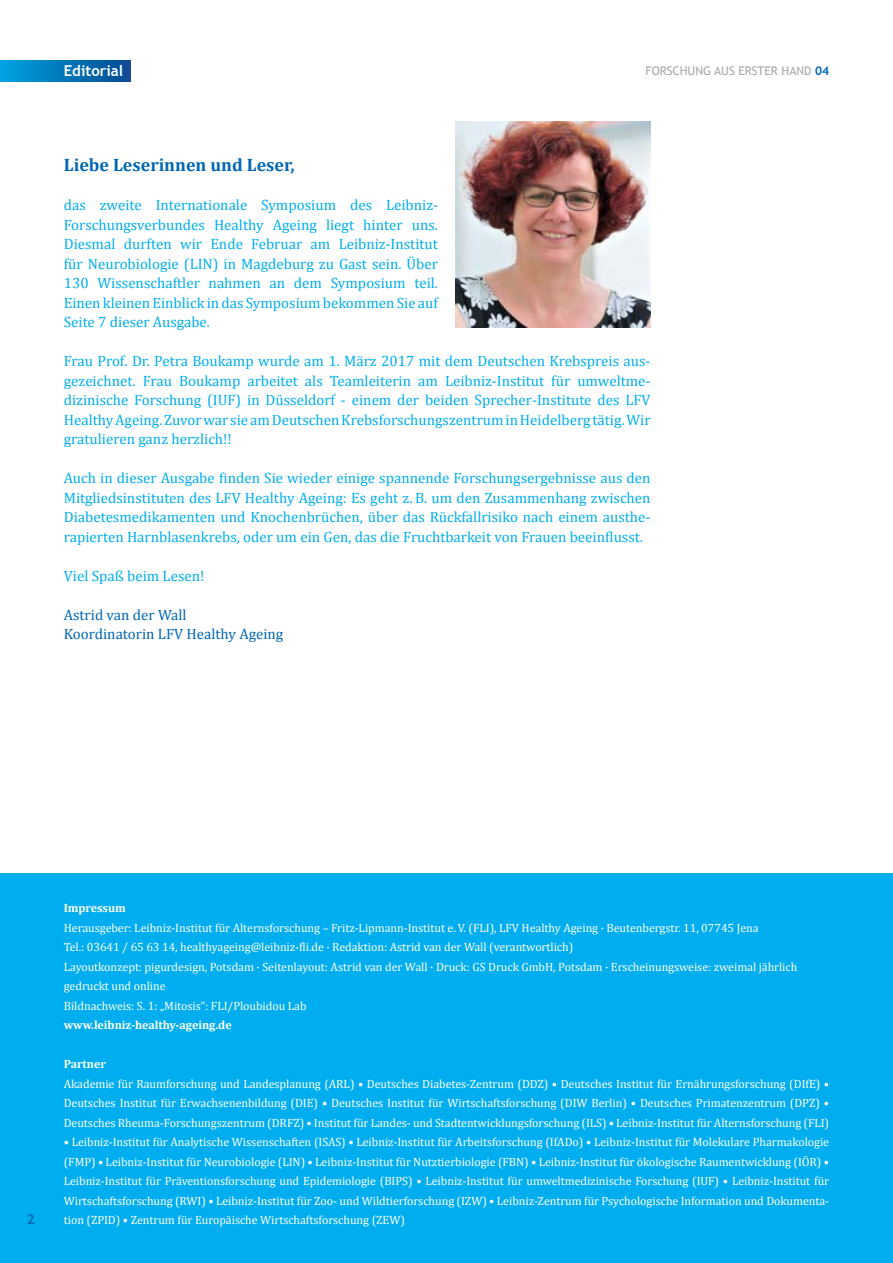
<style>
.page{position:relative;width:893px;height:1263px;background:#fff}
.page>*{position:absolute;margin:0;border:0;box-sizing:border-box;transform-origin:0 0}
.t1{font:700 18px "Cambria";color:#0066b3}
.t2{font:15px/19.5px "Cambria";color:#00aeef;text-align:justify}
.t3{font:15px/19.5px "Cambria";color:#0066b3}
.t4{font:700 15px "Trebuchet MS";color:#fff}
.t5{font:700 13.5px "Trebuchet MS";color:#0066b3}
.t6{font:12px/19.5px "Cambria";letter-spacing:-.005em;color:#fff;text-align:justify}
.t7{font:700 12px "Cambria";letter-spacing:-.005em;color:#fff}
.t8{font:12px "Trebuchet MS";color:#a7a9ac}
.s1{font-weight:700;color:#0066b3}
</style>
<div class="page">
<div style="left:0;top:873px;width:893px;height:390px;background:#00aeef"></div>
<svg style="left:0;top:60px;width:130px;height:22px;background:#0176b9"></svg>
<img style="left:455px;top:121px;width:196px;height:206px">
<p class="t4" style="left:64px;top:61px;width:61px">Editorial</p>
<p class="t8" style="left:645px;top:63px;width:185px">FORSCHUNG AUS ERSTER HAND <span class="s1">04</span></p>
<h1 class="t1" style="left:64px;top:152px;width:232px">Liebe Leserinnen und Leser,</h1>
<p class="t2" style="left:64px;top:195px;width:376px">das zweite Internationale Symposium des Leibniz-Forschungsverbundes Healthy Ageing liegt hinter uns.<br>Diesmal durften wir Ende Februar am Leibniz-Institut für Neurobiologie (LIN) in Magdeburg zu Gast sein. Über 130 Wissenschaftler nahmen an dem Symposium teil.<br>Einen kleinen Einblick in das Symposium bekommen Sie auf Seite 7 dieser Ausgabe.</p>
<p class="t2" style="left:64px;top:351px;width:588px">Frau Prof. Dr. Petra Boukamp wurde am 1. März 2017 mit dem Deutschen Krebspreis aus&shy;gezeichnet. Frau Boukamp arbeitet als Teamleiterin am Leibniz-Institut für umweltme&shy;dizinische Forschung (IUF) in Düsseldorf - einem der beiden Sprecher-Institute des LFV Healthy Ageing. Zuvor war sie am Deutschen Krebsforschungszentrum in Heidelberg tätig. Wir gratulieren ganz herzlich!!</p>
<p class="t2" style="left:64px;top:468px;width:588px">Auch in dieser Ausgabe finden Sie wieder einige spannende Forschungsergebnisse aus den Mitgliedsinstituten des LFV Healthy Ageing: Es geht z. B. um den Zusammenhang zwischen Diabetesmedikamenten und Knochenbrüchen, über das Rückfallrisiko nach einem austhe&shy;rapierten Harnblasenkrebs, oder um ein Gen, das die Fruchtbarkeit von Frauen beeinflusst.</p>
<p class="t2" style="left:64px;top:566px;width:142px">Viel Spaß beim Lesen!</p>
<p class="t3" style="left:64px;top:605px;width:221px">Astrid van der Wall<br>Koordinatorin LFV Healthy Ageing</p>
<p class="t5" style="left:27px;top:1211px;width:9px">2</p>
<p class="t7" style="left:64px;top:899px;width:64px">Impressum</p>
<p class="t6" style="left:64px;top:918px;width:735px;text-align:left">Herausgeber: Leibniz-Institut für Alternsforschung – Fritz-Lipmann-Institut e. V. (FLI), LFV Healthy Ageing · Beutenbergstr. 11, 07745 Jena<br>Tel.: 03641 / 65 63 14, healthyageing@leibniz-fli.de · Redaktion: Astrid van der Wall (verantwortlich)<br>Layoutkonzept: pigurdesign, Potsdam · Seitenlayout: Astrid van der Wall · Druck: GS Druck GmbH, Potsdam · Erscheinungsweise: zweimal jährlich gedruckt und online<br>Bildnachweis: S. 1: „Mitosis“: FLI/Ploubidou Lab</p>
<p class="t7" style="left:64px;top:1016px;width:169px">www.leibniz-healthy-ageing.de</p>
<p class="t7" style="left:64px;top:1055px;width:44px">Partner</p>
<p class="t6" style="left:64px;top:1074px;width:767px">Akademie für Raumforschung und Landesplanung (ARL) • Deutsches Diabetes-Zentrum (DDZ) • Deutsches Institut für Ernährungsforschung (DIfE) • Deutsches Institut für Erwachsenenbildung (DIE) • Deutsches Institut für Wirtschaftsforschung (DIW Berlin) • Deutsches Primatenzentrum (DPZ) • Deutsches Rheuma-Forschungszentrum (DRFZ) • Institut für Landes- und Stadtentwicklungsforschung (ILS) • Leibniz-Institut für Alternsforschung (FLI)</p>
<p class="t6" style="left:64px;top:1132px;width:767px">• Leibniz-Institut für Analytische Wissenschaften (ISAS) • Leibniz-Institut für Arbeitsforschung (IfADo) • Leibniz-Institut für Molekulare Pharmakologie (FMP) • Leibniz-Institut für Neurobiologie (LIN) • Leibniz-Institut für Nutztierbiologie (FBN) • Leibniz-Institut für ökologische Raumentwicklung (IÖR) • Leibniz-Institut für Präventionsforschung und Epidemiologie (BIPS) • Leibniz-Institut für umweltmedizinische Forschung (IUF) • Leibniz-Institut für Wirtschaftsforschung (RWI) • Leibniz-Institut für Zoo- und Wildtierforschung (IZW) • Leibniz-Zentrum für Psychologische Information und Dokumenta&shy;tion (ZPID) • Zentrum für Europäische Wirtschaftsforschung (ZEW)</p>
</div>
